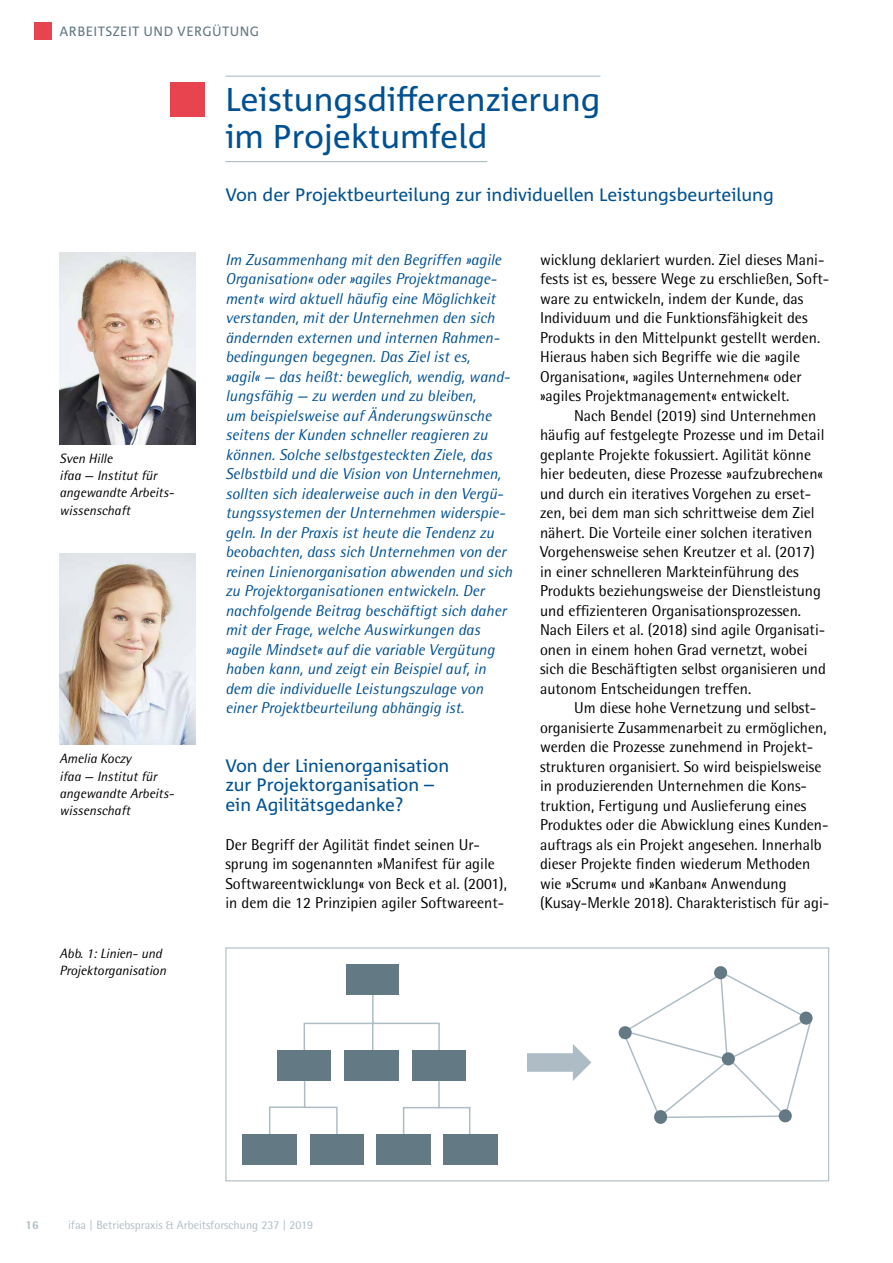
<style>
.page{position:relative;width:893px;height:1263px;background:#fff}
.page>*{position:absolute;margin:0;border:0;box-sizing:border-box;transform-origin:0 0}
.t1{font:33px/37.5px "Corpid C1";color:#005192}
.t2{font:18px/19.5px "Corpid C1";color:#005192}
.t3{font:15.75px/19.5px "Rotis Semi Sans";color:#000}
.t4{font:italic 15.75px/19.5px "Rotis Semi Sans";color:#005192}
.t5{font:italic 13.5px/17.2px "Rotis Semi Sans";color:#000}
.t6{font:13.5px "Corpid C1";letter-spacing:.03em;color:#637a85}
.t7{font:12px "Rotis Semi Sans";color:#aebdc5}
.t8{font:800 12px "Rotis Semi Sans";color:#aebdc5}
</style>
<div class="page">
<div style="left:34px;top:22px;width:17px;height:17px;background:#e7444f"></div>
<hr style="left:225px;top:76px;width:375px;height:1px;background:#aebdc5">
<hr style="left:225px;top:161px;width:262px;height:1px;background:#aebdc5">
<div style="left:170px;top:83px;width:34px;height:34px;background:#e7444f"></div>
<img style="left:60px;top:253px;width:136px;height:191px">
<img style="left:60px;top:553px;width:136px;height:192px">
<svg style="left:303px;top:988px;width:137px;height:62px"></svg>
<div style="left:344px;top:1050px;width:55px;height:30px;background:#637a85"></div>
<div style="left:412px;top:1050px;width:54px;height:31px;background:#637a85"></div>
<div style="left:347px;top:964px;width:52px;height:31px;background:#637a85"></div>
<div style="left:277px;top:1050px;width:54px;height:31px;background:#637a85"></div>
<svg style="left:269px;top:1080px;width:202px;height:60px"></svg>
<svg style="left:527px;top:1044px;width:64px;height:37px"></svg>
<svg style="left:624px;top:971px;width:187px;height:148px"></svg>
<div style="left:714px;top:966px;width:13px;height:13px;background:#637a85;border-radius:50%"></div>
<div style="left:722px;top:1052px;width:13px;height:13px;background:#637a85;border-radius:50%"></div>
<div style="left:619px;top:1026px;width:13px;height:13px;background:#637a85;border-radius:50%"></div>
<div style="left:654px;top:1110px;width:13px;height:14px;background:#637a85;border-radius:50%"></div>
<div style="left:779px;top:1109px;width:13px;height:13px;background:#637a85;border-radius:50%"></div>
<div style="left:799px;top:1011px;width:14px;height:14px;background:#637a85;border-radius:50%"></div>
<div style="left:310px;top:1134px;width:54px;height:30px;background:#637a85"></div>
<div style="left:242px;top:1134px;width:55px;height:30px;background:#637a85"></div>
<div style="left:444px;top:1134px;width:54px;height:30px;background:#637a85"></div>
<div style="left:376px;top:1134px;width:54px;height:30px;background:#637a85"></div>
<div style="left:225px;top:947px;width:604px;height:234px;border:1px solid #aebdc5"></div>
<p class="t6" style="left:60px;top:23px;width:201px">ARBEITSZEIT UND VERGÜTUNG</p>
<p class="t5" style="left:60px;top:449px;width:115px">Sven Hille<br>ifaa — Institut für angewandte Arbeits&shy;wissenschaft</p>
<p class="t5" style="left:60px;top:750px;width:115px">Amelia Koczy<br>ifaa — Institut für angewandte Arbeits&shy;wissenschaft</p>
<p class="t5" style="left:60px;top:944px;width:108px">Abb. 1: Linien- und<br>Projektorganisation</p>
<h1 class="t1" style="left:225px;top:79px;width:377px">Leistungsdifferenzierung im Projektumfeld</h1>
<p class="t2" style="left:225px;top:184px;width:550px">Von der Projektbeurteilung zur individuellen Leistungsbeurteilung</p>
<p class="t4" style="left:225px;top:249px;width:289px">Im Zusammenhang mit den Begriffen »agile Organisation« oder »agiles Projektmanage&shy;ment« wird aktuell häufig eine Möglichkeit verstanden, mit der Unternehmen den sich ändernden externen und internen Rahmen&shy;bedingungen begegnen. Das Ziel ist es,<br>»agil« — das heißt: beweglich, wendig, wand&shy;lungsfähig — zu werden und zu bleiben,<br>um beispielsweise auf Änderungswünsche seitens der Kunden schneller reagieren zu können. Solche selbstgesteckten Ziele, das Selbstbild und die Vision von Unternehmen, sollten sich idealerweise auch in den Vergü&shy;tungssystemen der Unternehmen widerspie&shy;geln. In der Praxis ist heute die Tendenz zu beobachten, dass sich Unternehmen von der reinen Linienorganisation abwenden und sich zu Projektorganisationen entwickeln. Der nachfolgende Beitrag beschäftigt sich daher mit der Frage, welche Auswirkungen das »agile Mindset« auf die variable Vergütung haben kann, und zeigt ein Beispiel auf, in dem die individuelle Leistungszulage von einer Projektbeurteilung abhängig ist.</p>
<p class="t2" style="left:225px;top:755px;width:225px">Von der Linienorganisation zur Projektorganisation – ein Agilitätsgedanke?</p>
<p class="t3" style="left:225px;top:835px;width:283px">Der Begriff der Agilität findet seinen Ur&shy;sprung im sogenannten »Manifest für agile Softwareentwicklung« von Beck et al. (2001), in dem die 12 Prinzipien agiler Softwareent-</p>
<p class="t3" style="left:540px;top:250px;width:291px">wicklung deklariert wurden. Ziel dieses Mani&shy;fests ist es, bessere Wege zu erschließen, Soft&shy;ware zu entwickeln, indem der Kunde, das Individuum und die Funktionsfähigkeit des Produkts in den Mittelpunkt gestellt werden.<br>Hieraus haben sich Begriffe wie die »agile Organisation«, »agiles Unternehmen« oder »agiles Projektmanagement« entwickelt.</p>
<p class="t3" style="left:540px;top:406px;width:287px;text-indent:34px">Nach Bendel (2019) sind Unternehmen häufig auf festgelegte Prozesse und im Detail geplante Projekte fokussiert. Agilität könne hier bedeuten, diese Prozesse »aufzubrechen« und durch ein iteratives Vorgehen zu erset&shy;zen, bei dem man sich schrittweise dem Ziel nähert. Die Vorteile einer solchen iterativen Vorgehensweise sehen Kreutzer et al. (2017) in einer schnelleren Markteinführung des Produkts beziehungsweise der Dienstleistung und effizienteren Organisationsprozessen.<br>Nach Eilers et al. (2018) sind agile Organisati&shy;onen in einem hohen Grad vernetzt, wobei sich die Beschäftigten selbst organisieren und autonom Entscheidungen treffen.</p>
<p class="t3" style="left:540px;top:698px;width:291px;text-indent:34px">Um diese hohe Vernetzung und selbst&shy;organisierte Zusammenarbeit zu ermöglichen, werden die Prozesse zunehmend in Projekt&shy;strukturen organisiert. So wird beispielsweise in produzierenden Unternehmen die Kons&shy;truktion, Fertigung und Auslieferung eines Produktes oder die Abwicklung eines Kunden&shy;auftrags als ein Projekt angesehen. Innerhalb dieser Projekte finden wiederum Methoden wie »Scrum« und »Kanban« Anwendung (Kusay-Merkle 2018). Charakteristisch für agi-</p>
<p class="t8" style="left:26px;top:1217px;width:15px">16</p>
<p class="t7" style="left:68px;top:1218px;width:247px">ifaa | Betriebspraxis &amp; Arbeitsforschung 237 | 2019</p>
</div>
